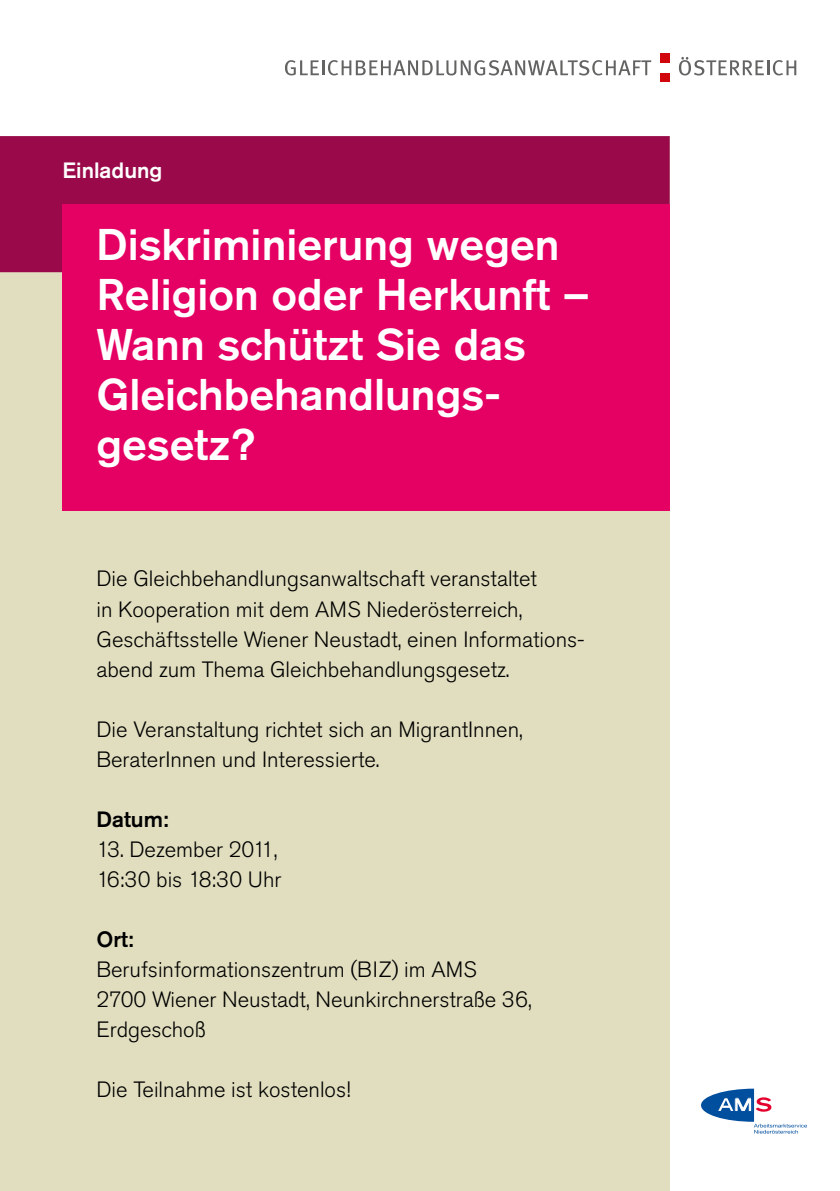
<style>
.page{position:relative;width:840px;height:1191px;background:#fff}
.page>*{position:absolute;margin:0;border:0;box-sizing:border-box;transform-origin:0 0}
.t1{font:500 44px/50px "Akzidenz Grotesk Pro";color:#fff}
.t2{font:300 22px/30px "Akzidenz Grotesk Pro";color:#000}
.t3{font:500 22px "Akzidenz Grotesk Pro";color:#000}
.t4{font:500 22px "Akzidenz Grotesk Pro";color:#fff}
</style>
<div class="page">
<div style="left:0;top:136px;width:669px;height:1055px;background:#e1debf"></div>
<div style="left:0;top:136px;width:669px;height:136px;background:#9a0a4a"></div>
<div style="left:62px;top:204px;width:607px;height:306px;background:#e50063"></div>
<div style="left:659px;top:53px;width:10px;height:10px;background:#d1050c"></div>
<div style="left:659px;top:73px;width:10px;height:9px;background:#d1050c"></div>
<svg style="left:285px;top:60px;width:366px;height:15px"></svg>
<svg style="left:678px;top:57px;width:117px;height:18px"></svg>
<svg style="left:701px;top:1088px;width:105px;height:45px"></svg>
<p class="t4" style="left:62px;top:156px;width:101px">Einladung</p>
<h1 class="t1" style="left:96px;top:219px;width:494px">Diskriminierung wegen<br>Religion oder Herkunft –<br>Wann schützt Sie das<br>Gleichbehandlungs&shy;gesetz?</h1>
<p class="t2" style="left:96px;top:564px;width:489px">Die Gleichbehandlungsanwaltschaft veranstaltet<br>in Kooperation mit dem AMS Niederösterreich, Geschäftsstelle Wiener Neustadt, einen Informations&shy;abend zum Thema Gleichbehandlungsgesetz.</p>
<p class="t2" style="left:96px;top:714px;width:427px">Die Veranstaltung richtet sich an MigrantInnen,<br>BeraterInnen und Interessierte.</p>
<p class="t3" style="left:96px;top:804px;width:73px">Datum:</p>
<p class="t2" style="left:96px;top:834px;width:186px">13. Dezember 2011,<br>16:30 bis 18:30 Uhr</p>
<p class="t3" style="left:96px;top:924px;width:39px">Ort:</p>
<p class="t2" style="left:96px;top:954px;width:436px">Berufsinformationszentrum (BIZ) im AMS<br>2700 Wiener Neustadt, Neunkirchnerstraße 36,<br>Erdgeschoß</p>
<p class="t2" style="left:96px;top:1074px;width:256px">Die Teilnahme ist kostenlos!</p>
</div>
